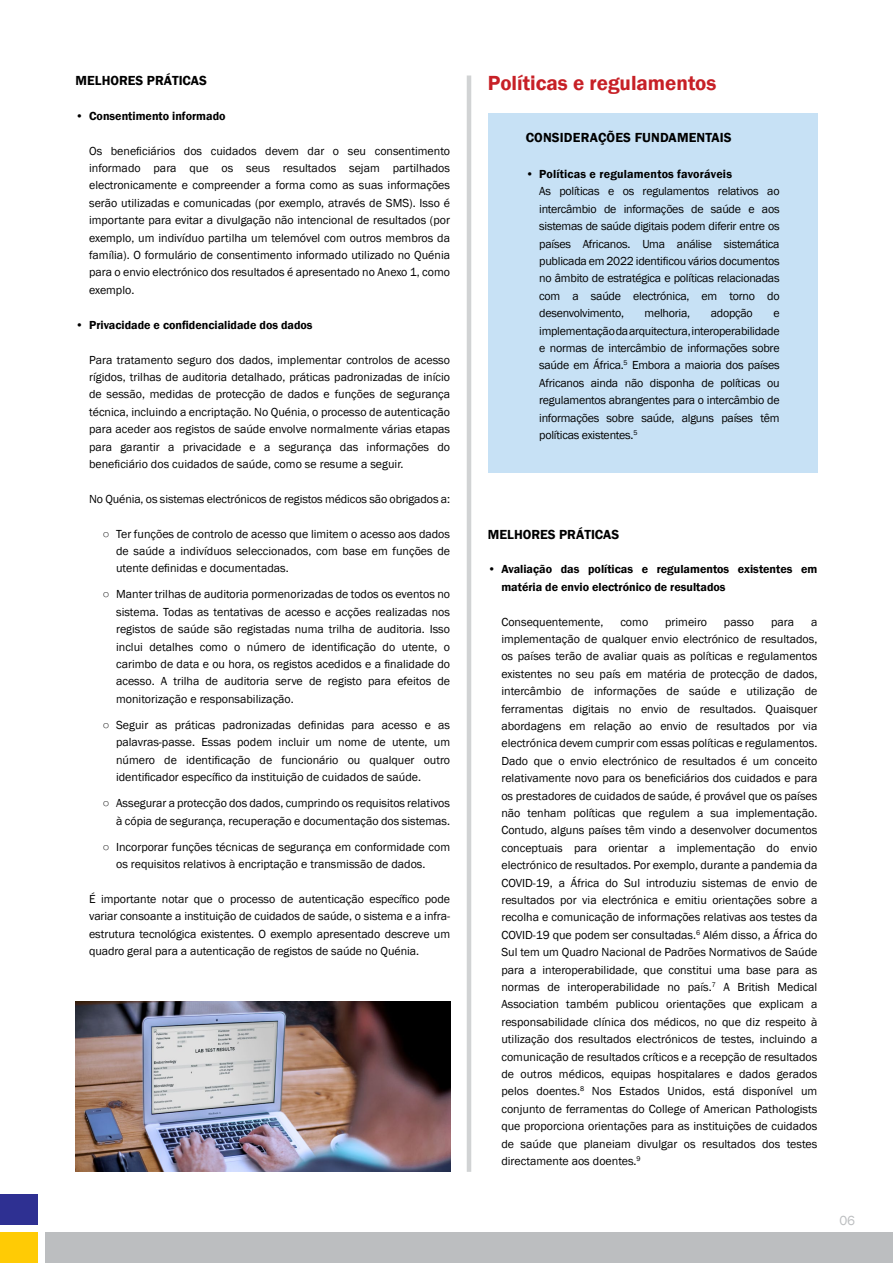
<style>
.page{position:relative;width:893px;height:1263px;background:#fff}
.page>*{position:absolute;margin:0;border:0;box-sizing:border-box;transform-origin:0 0}
.t1{font:600 21px "Franklin Gothic";color:#c72026}
.t2{font:600 13.5px "Franklin Gothic";color:#000}
.t3{font:13.5px "Franklin Gothic";color:#bcbec0}
.t4{font:12px/17.4px "Franklin Gothic";color:#000;text-align:justify}
.t5{font:600 12px/17.4px "Franklin Gothic";color:#000}
.t6{font:12px "Franklin Gothic";letter-spacing:-.02em;color:#000}
</style>
<div class="page">
<div style="left:45px;top:1232px;width:848px;height:31px;background:#bcbec0"></div>
<div style="left:488px;top:113px;width:329px;height:359px;background:#c7e1f5"></div>
<hr style="left:467px;top:75px;width:4px;height:1097px;background:#d1d3d4">
<img style="left:76px;top:1002px;width:374px;height:170px">
<div style="left:0;top:1232px;width:38px;height:31px;background:#ffcb05"></div>
<div style="left:0;top:1194px;width:38px;height:31px;background:#2e3092"></div>
<p class="t2" style="left:76px;top:72px;width:133px">MELHORES PRÁTICAS</p>
<p class="t5" style="left:76px;top:107px;width:152px">• Consentimento informado</p>
<p class="t4" style="left:89px;top:142px;width:363px">Os beneficiários dos cuidados devem dar o seu consentimento informado para que os seus resultados sejam partilhados electronicamente e compreender a forma como as suas informações serão utilizadas e comunicadas (por exemplo, através de SMS). Isso é importante para evitar a divulgação não intencional de resultados (por exemplo, um indivíduo partilha um telemóvel com outros membros da família). O formulário de consentimento informado utilizado no Quénia para o envio electrónico dos resultados é apresentado no Anexo 1, como exemplo.</p>
<p class="t5" style="left:76px;top:316px;width:239px">• Privacidade e confidencialidade dos dados</p>
<p class="t4" style="left:89px;top:351px;width:362px">Para tratamento seguro dos dados, implementar controlos de acesso rígidos, trilhas de auditoria detalhado, práticas padronizadas de início de sessão, medidas de protecção de dados e funções de segurança técnica, incluindo a encriptação. No Quénia, o processo de autenticação para aceder aos registos de saúde envolve normalmente várias etapas para garantir a privacidade e a segurança das informações do beneficiário dos cuidados de saúde, como se resume a seguir.</p>
<p class="t4" style="left:89px;top:490px;width:362px">No Quénia, os sistemas electrónicos de registos médicos são obrigados a:</p>
<p class="t4" style="left:116px;top:525px;width:335px;text-indent:-14px">○ Ter funções de controlo de acesso que limitem o acesso aos dados de saúde a indivíduos seleccionados, com base em funções de utente definidas e documentadas.</p>
<p class="t4" style="left:116px;top:586px;width:335px;text-indent:-14px">○ Manter trilhas de auditoria pormenorizadas de todos os eventos no sistema. Todas as tentativas de acesso e acções realizadas nos registos de saúde são registadas numa trilha de auditoria. Isso inclui detalhes como o número de identificação do utente, o carimbo de data e ou hora, os registos acedidos e a finalidade do acesso. A trilha de auditoria serve de registo para efeitos de monitorização e responsabilização.</p>
<p class="t4" style="left:116px;top:716px;width:335px;text-indent:-14px">○ Seguir as práticas padronizadas definidas para acesso e as palavras-passe. Essas podem incluir um nome de utente, um número de identificação de funcionário ou qualquer outro identificador específico da instituição de cuidados de saúde.</p>
<p class="t4" style="left:103px;top:795px;width:349px;text-align:right">○ Assegurar a protecção dos dados, cumprindo os requisitos relativos à cópia de segurança, recuperação e documentação dos sistemas.</p>
<p class="t4" style="left:116px;top:838px;width:335px;text-indent:-14px">○ Incorporar funções técnicas de segurança em conformidade com os requisitos relativos à encriptação e transmissão de dados.</p>
<p class="t4" style="left:89px;top:890px;width:363px">É importante notar que o processo de autenticação específico pode variar consoante a instituição de cuidados de saúde, o sistema e a infra&shy;estrutura tecnológica existentes. O exemplo apresentado descreve um quadro geral para a autenticação de registos de saúde no Quénia.</p>
<h1 class="t1" style="left:488px;top:70px;width:230px">Políticas e regulamentos</h1>
<p class="t2" style="left:526px;top:129px;width:208px">CONSIDERAÇÕES FUNDAMENTAIS</p>
<p class="t5" style="left:526px;top:165px;width:208px">• Políticas e regulamentos favoráveis</p>
<p class="t4" style="left:539px;top:183px;width:242px">As políticas e os regulamentos relativos ao intercâmbio de informações de saúde e aos sistemas de saúde digitais podem diferir entre os países Africanos. Uma análise sistemática publicada em 2022 identificou vários documentos no âmbito de estratégica e políticas relacionadas com a saúde electrónica, em torno do desenvolvimento,</p>
<p class="t6" style="left:644px;top:306px;width:47px">melhoria,</p>
<p class="t6" style="left:711px;top:306px;width:44px">adopção</p>
<p class="t4" style="left:539px;top:305px;width:242px;text-indent:234px">e implementação da arquitectura, interoperabilidade e normas de intercâmbio de informações sobre saúde em África.<sup>5</sup> Embora a maioria dos países Africanos ainda não disponha de políticas ou regulamentos abrangentes para o intercâmbio de informações sobre saúde, alguns países têm políticas existentes.<sup>5</sup></p>
<p class="t2" style="left:488px;top:526px;width:133px">MELHORES PRÁTICAS</p>
<p class="t5" style="left:501px;top:561px;width:317px;text-indent:-14px">• Avaliação das políticas e regulamentos existentes em matéria de envio electrónico de resultados</p>
<p class="t4" style="left:501px;top:613px;width:104px">Consequentemente,</p>
<p class="t4" style="left:620px;top:613px;width:29px">como</p>
<p class="t4" style="left:665px;top:613px;width:43px">primeiro</p>
<p class="t4" style="left:724px;top:613px;width:32px">passo</p>
<p class="t4" style="left:771px;top:613px;width:25px">para</p>
<p class="t4" style="left:501px;top:613px;width:317px;text-indent:310px">a implementação de qualquer envio electrónico de resultados, os países terão de avaliar quais as políticas e regulamentos existentes no seu país em matéria de protecção de dados, intercâmbio de informações de saúde e utilização de ferramentas digitais no envio de resultados. Quaisquer abordagens em relação ao envio de resultados por via electrónica devem cumprir com essas políticas e regulamentos.<br>Dado que o envio electrónico de resultados é um conceito relativamente novo para os beneficiários dos cuidados e para os prestadores de cuidados de saúde, é provável que os países não tenham políticas que regulem a sua implementação.<br>Contudo, alguns países têm vindo a desenvolver documentos conceptuais para orientar a implementação do envio electrónico de resultados. Por exemplo, durante a pandemia da COVID-19, a África do Sul introduziu sistemas de envio de resultados por via electrónica e emitiu orientações sobre a recolha e comunicação de informações relativas aos testes da COVID-19 que podem ser consultadas.<sup>6</sup> Além disso, a África do Sul tem um Quadro Nacional de Padrões Normativos de Saúde para a interoperabilidade, que constitui uma base para as normas de interoperabilidade no país.<sup>7</sup> A British Medical Association também publicou orientações que explicam a responsabilidade clínica dos médicos, no que diz respeito à utilização dos resultados electrónicos de testes, incluindo a comunicação de resultados críticos e a recepção de resultados de outros médicos, equipas hospitalares e dados gerados pelos doentes.<sup>8</sup> Nos Estados Unidos, está disponível um conjunto de ferramentas do College of American Pathologists que proporciona orientações para as instituições de cuidados de saúde que planeiam divulgar os resultados dos testes directamente aos doentes.<sup>9</sup></p>
<p class="t3" style="left:839px;top:1212px;width:17px">06</p>
</div>
